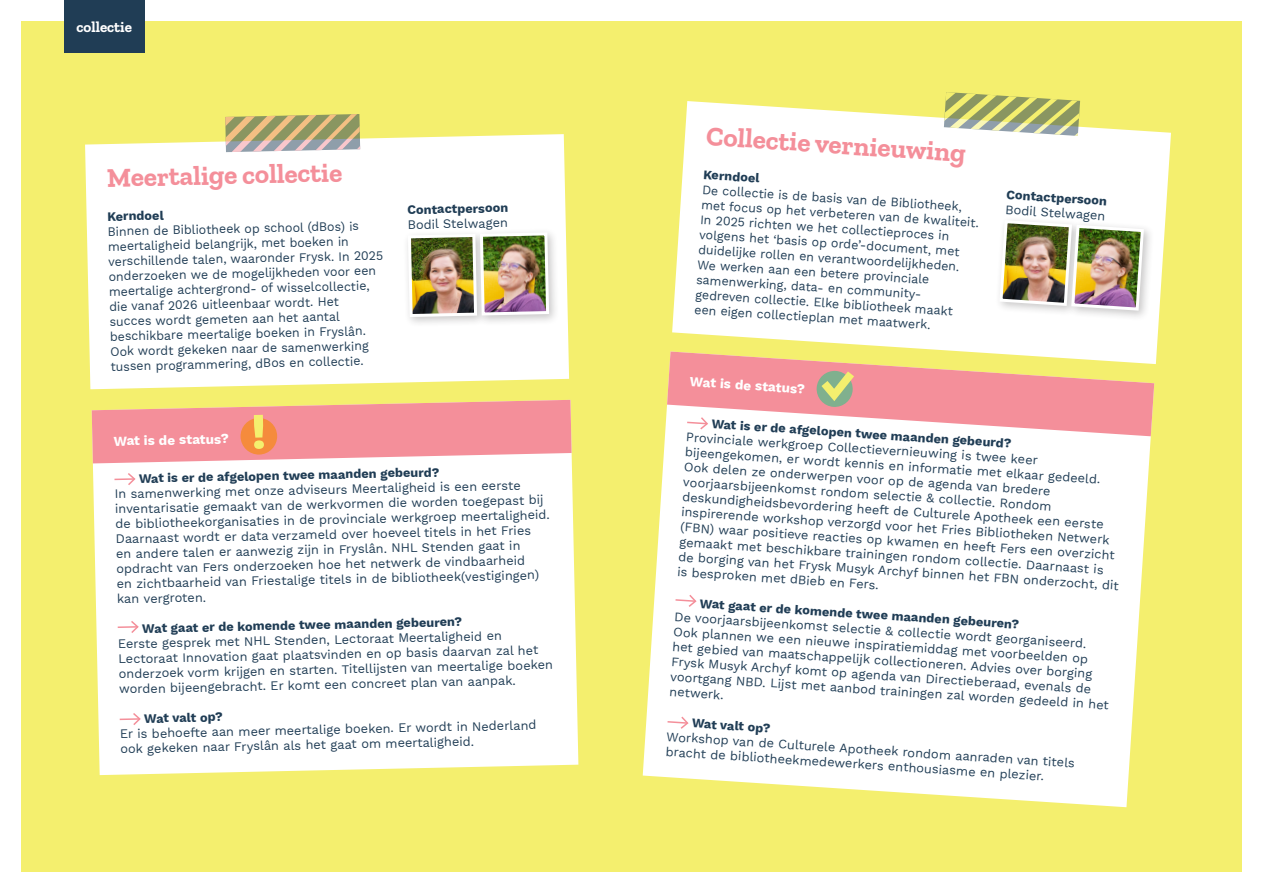
<style>
.page{position:relative;width:1263px;height:893px;background:#fff}
.page>*{position:absolute;margin:0;border:0;box-sizing:border-box;transform-origin:0 0}
.t1{font:700 27px "Zilla Slab";color:#f48f9a}
.t2{font:700 15px "Zilla Slab";color:#fff}
.t3{font:700 13.5px "Work Sans";color:#fff}
.t4{font:12.75px/15px "Work Sans";color:#203d55}
.t5{font:700 12.75px "Work Sans";color:#203d55}
.s1{font-weight:700}
</style>
<div class="page">
<div style="left:21px;top:21px;width:1221px;height:851px;background:#f4ef6e"></div>
<div style="left:64px;top:0;width:81px;height:52px;background:#203d55"></div>
<svg style="left:672px;top:101px;width:499px;height:263px;background:#fdfdef"></svg>
<svg style="left:643px;top:406px;width:508px;height:401px;background:#fefdf2"></svg>
<svg style="left:674px;top:593px;width:24px;height:15px"></svg>
<svg style="left:666px;top:715px;width:24px;height:15px"></svg>
<svg style="left:944px;top:92px;width:136px;height:44px"></svg>
<div style="left:995px;top:215px;width:88px;height:102px;background:#fff"></div>
<div style="left:1066px;top:220px;width:88px;height:102px;background:#231f20;opacity:.25"></div>
<img style="left:999px;top:218px;width:146px;height:94px">
<svg style="left:667px;top:352px;width:487px;height:84px"></svg>
<div style="left:85px;top:134px;width:484px;height:255px;background:#fff"></div>
<div style="left:92px;top:463px;width:486px;height:312px;background:#fff"></div>
<hr style="left:114px;top:478px;width:20px;height:2px;background:#f48f9a">
<svg style="left:126px;top:471px;width:11px;height:16px"></svg>
<hr style="left:118px;top:626px;width:20px;height:2px;background:#f48f9a">
<svg style="left:129px;top:619px;width:11px;height:16px"></svg>
<hr style="left:120px;top:718px;width:20px;height:2px;background:#f48f9a">
<svg style="left:131px;top:711px;width:11px;height:16px"></svg>
<svg style="left:225px;top:114px;width:135px;height:38px;background:#b5ac86"></svg>
<div style="left:403px;top:229px;width:85px;height:99px;background:#231f20;opacity:.25"></div>
<div style="left:475px;top:228px;width:85px;height:98px;background:#231f20;opacity:.25"></div>
<img style="left:406px;top:231px;width:145px;height:88px">
<svg style="left:92px;top:400px;width:480px;height:63px;background:#f4a09b"></svg>
<p class="t2" style="left:77px;top:18px;width:57px">collectie</p>
<p class="t1" style="left:107px;top:162px;width:237px;rotate:-1deg">Meertalige collectie</p>
<p class="t5" style="left:107px;top:209px;width:58px;rotate:-1deg">Kerndoel</p>
<p class="t4" style="left:108px;top:224px;width:277px;rotate:-1deg">Binnen de Bibliotheek op school (dBos) is meertaligheid belangrij k, met boeken in verschillende talen, waaronder Frysk. In 2025 onderzoeken we de mogelij kheden voor een meertalige achtergrond- of wisselcollectie, die vanaf 2026 uitleenbaar wordt. Het<br>succes wordt gemeten aan het aantal beschikbare meertalige boeken in Fryslân.<br>Ook wordt gekeken naar de samenwerking tussen programmering, dBos en collectie.</p>
<p class="t3" style="left:114px;top:433px;width:117px;rotate:-1deg">Wat is de status?</p>
<p class="t5" style="left:407px;top:202px;width:102px;rotate:-1deg">Contactpersoon</p>
<p class="t4" style="left:408px;top:218px;width:102px;rotate:-1deg">Bodil Stelwagen</p>
<p class="t4" style="left:114px;top:471px;width:436px;text-indent:24px;rotate:-1deg"><span class="s1">Wat is er de afgelopen twee maanden gebeurd?<br></span>In samenwerking met onze adviseurs Meertaligheid is een eerste inventarisatie gemaakt van de werkvormen die worden toegepast bij de bibliotheekorganisaties in de provinciale werkgroep meertaligheid.<br>Daarnaast wordt er data verzameld over hoeveel titels in het Fries<br>en andere talen er aanwezig zij n in Fryslân. NHL Stenden gaat in opdracht van Fers onderzoeken hoe het netwerk de vindbaarheid<br>en zichtbaarheid van Friestalige titels in de bibliotheek(vestigingen) kan vergroten.</p>
<p class="t5" style="left:142px;top:620px;width:322px;rotate:-1deg">Wat gaat er de komende twee maanden gebeuren?</p>
<p class="t4" style="left:118px;top:636px;width:436px;rotate:-1deg">Eerste gesprek met NHL Stenden, Lectoraat Meertaligheid en Lectoraat Innovation gaat plaatsvinden en op basis daarvan zal het onderzoek vorm krij gen en starten. Titellij sten van meertalige boeken worden bij eengebracht. Er komt een concreet plan van aanpak.</p>
<p class="t4" style="left:120px;top:712px;width:418px;text-indent:24px;rotate:-1deg"><span class="s1">Wat valt op?<br></span>Er is behoefte aan meer meertalige boeken. Er wordt in Nederland ook gekeken naar Fryslân als het gaat om meertaligheid.</p>
<p class="t1" style="left:707px;top:120px;width:262px;rotate:4deg">Collectie vernieuwing</p>
<p class="t5" style="left:704px;top:167px;width:58px;rotate:4deg">Kerndoel</p>
<p class="t4" style="left:703px;top:182px;width:280px;rotate:4deg">De collectie is de basis van de Bibliotheek, met focus op het verbeteren van de kwaliteit.<br>In 2025 richten we het collectieproces in volgens het ‘basis op orde’-document, met duidelij ke rollen en verantwoordelij kheden.<br>We werken aan een betere provinciale samenwerking, data- en community&shy;gedreven collectie. Elke bibliotheek maakt een eigen collectieplan met maatwerk.</p>
<p class="t5" style="left:1007px;top:187px;width:102px;rotate:4deg">Contactpersoon</p>
<p class="t4" style="left:1006px;top:202px;width:102px;rotate:4deg">Bodil Stelwagen</p>
<p class="t3" style="left:690px;top:373px;width:117px;rotate:4deg">Wat is de status?</p>
<p class="t4" style="left:688px;top:414px;width:443px;text-indent:24px;rotate:4deg"><span class="s1">Wat is er de afgelopen twee maanden gebeurd?<br></span>Provinciale werkgroep Collectievernieuwing is twee keer<br>bij eengekomen, er wordt kennis en informatie met elkaar gedeeld.<br>Ook delen ze onderwerpen voor op de agenda van bredere<br>voorjaarsbij eenkomst rondom selectie &amp; collectie. Rondom deskundigheidsbevordering heeft de Culturele Apotheek een eerste inspirerende workshop verzorgd voor het Fries Bibliotheken Netwerk (FBN) waar positieve reacties op kwamen en heeft Fers een overzicht gemaakt met beschikbare trainingen rondom collectie. Daarnaast is de borging van het Frysk Musyk Archyf binnen het FBN onderzocht, dit is besproken met dBieb en Fers.</p>
<p class="t5" style="left:700px;top:595px;width:322px;rotate:4deg">Wat gaat er de komende twee maanden gebeuren?</p>
<p class="t4" style="left:675px;top:609px;width:441px;rotate:4deg">De voorjaarsbij eenkomst selectie &amp; collectie wordt georganiseerd.<br>Ook plannen we een nieuwe inspiratiemiddag met voorbeelden op<br>het gebied van maatschappelij k collectioneren. Advies over borging Frysk Musyk Archyf komt op agenda van Directieberaad, evenals de voortgang NBD. Lij st met aanbod trainingen zal worden gedeeld in het netwerk.</p>
<p class="t4" style="left:668px;top:714px;width:411px;text-indent:24px;rotate:4deg"><span class="s1">Wat valt op?<br></span>Workshop van de Culturele Apotheek rondom aanraden van titels bracht de bibliotheekmedewerkers enthousiasme en plezier.</p>
</div>
